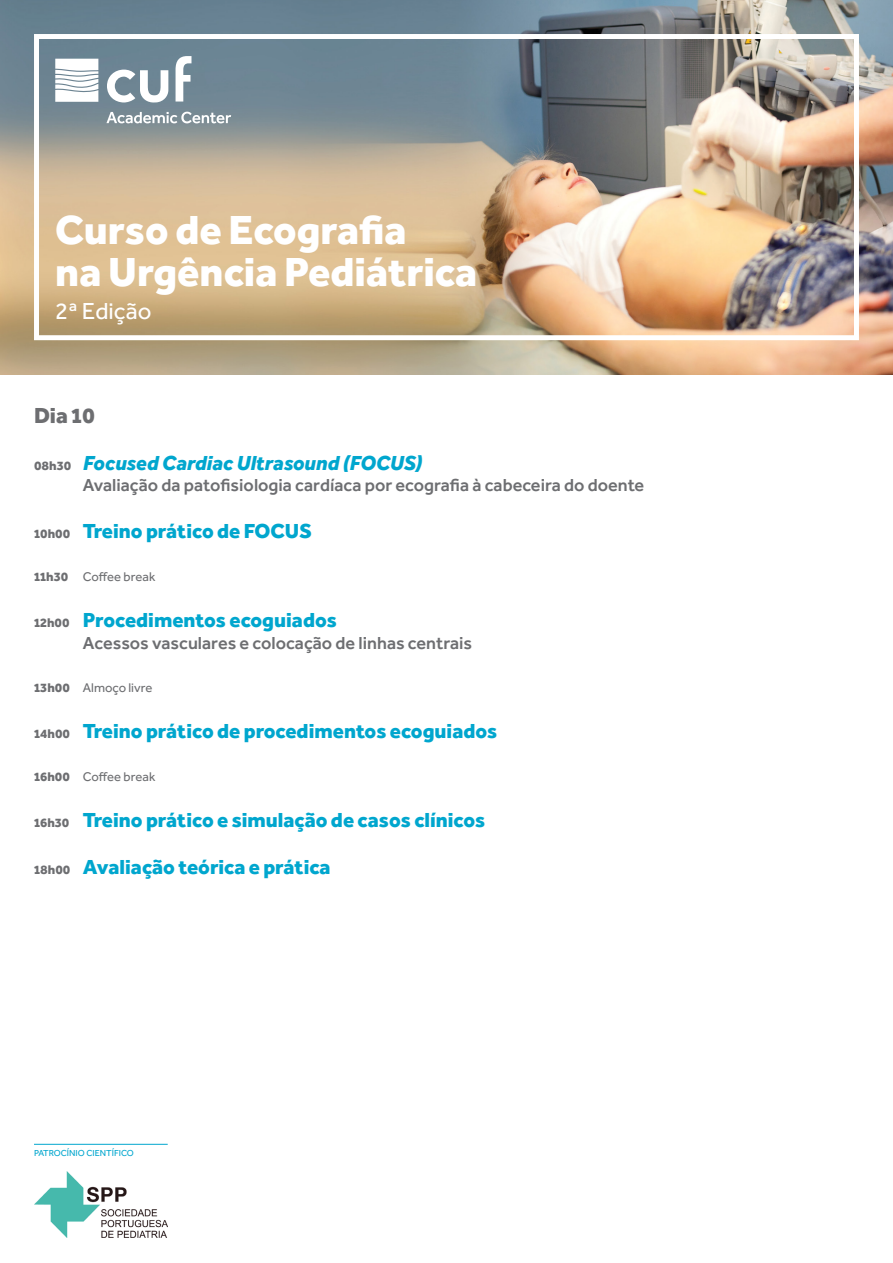
<style>
.page{position:relative;width:893px;height:1263px;background:#fff}
.page>*{position:absolute;margin:0;border:0;box-sizing:border-box;transform-origin:0 0}
.t1{font:800 42px/42px "Effra";color:#fff}
.t2{font:24px "Effra";color:#fff}
.t3{font:800 22.5px "Effra";color:#6d6e71}
.t4{font:800 21px "Effra";color:#00a6ce}
.t5{font:italic 800 21px "Effra";color:#00a6ce}
.t6{font:500 18px "Effra";color:#6d6e71}
.t7{font:13.05px "Effra";color:#6d6e71}
.t8{font:9px "Effra";color:#00a6ce}
.s1{font-style:normal;font-size:13.05px;color:#6d6e71}
.s2{font-size:13.05px;color:#6d6e71}
.s3{font-weight:800}
</style>
<div class="page">
<img style="left:0;top:0;width:893px;height:374px">
<hr style="left:34px;top:1144px;width:134px;height:1px;background:#00a6ce">
<img style="left:34px;top:1172px;width:134px;height:65px">
<div style="left:34px;top:34px;width:825px;height:306px;border:5px solid #fff"></div>
<svg style="left:55px;top:59px;width:43px;height:43px"></svg>
<svg style="left:176px;top:56px;width:15px;height:46px"></svg>
<svg style="left:107px;top:70px;width:61px;height:33px"></svg>
<svg style="left:106px;top:112px;width:125px;height:11px"></svg>
<h1 class="t1" style="left:55px;top:208px;width:424px">Curso de Ecografia<br>na Urgência Pediátrica</h1>
<p class="t2" style="left:55px;top:297px;width:98px">2ª Edição</p>
<p class="t3" style="left:34px;top:402px;width:63px">Dia 10</p>
<p class="t5" style="left:34px;top:450px;width:390px"><span class="s1">08h30</span> Focused Cardiac Ultrasound (FOCUS)</p>
<p class="t6" style="left:83px;top:474px;width:563px">Avaliação da patofisiologia cardíaca por ecografia à cabeceira do doente</p>
<p class="t4" style="left:34px;top:518px;width:279px"><span class="s2">10h00</span> Treino prático de FOCUS</p>
<p class="t7" style="left:34px;top:569px;width:123px"><span class="s3">11h30</span> Coffee break</p>
<p class="t4" style="left:34px;top:607px;width:305px"><span class="s2">12h00</span> Procedimentos ecoguiados</p>
<p class="t6" style="left:83px;top:632px;width:391px">Acessos vasculares e colocação de linhas centrais</p>
<p class="t7" style="left:34px;top:680px;width:120px"><span class="s3">13h00</span> Almoço livre</p>
<p class="t4" style="left:34px;top:718px;width:465px"><span class="s2">14h00</span> Treino prático de procedimentos ecoguiados</p>
<p class="t7" style="left:34px;top:769px;width:123px"><span class="s3">16h00</span> Coffee break</p>
<p class="t4" style="left:34px;top:807px;width:453px"><span class="s2">16h30</span> Treino prático e simulação de casos clínicos</p>
<p class="t4" style="left:34px;top:854px;width:298px"><span class="s2">18h00</span> Avaliação teórica e prática</p>
<p class="t8" style="left:34px;top:1147px;width:101px">PATROCÍNIO CIENTÍFICO</p>
</div>
